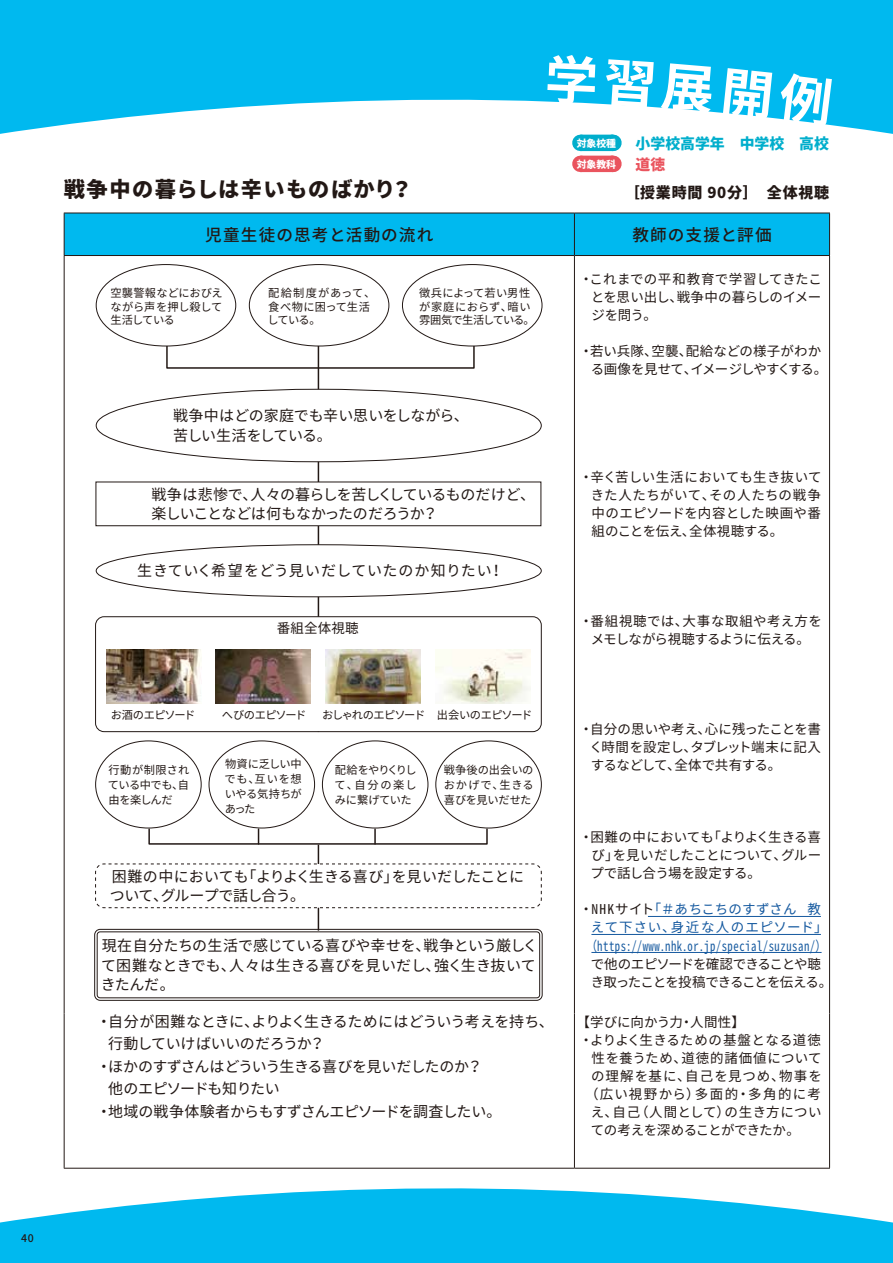
<style>
.page{position:relative;width:893px;height:1263px;background:#00b9ef}
.page>*{position:absolute;margin:0;border:0;box-sizing:border-box;transform-origin:0 0}
.t1{font:900 21.3px "Noto Sans CJ Kjp";letter-spacing:.06em;color:#221815}
.t2{font:500 16.65px "Noto Sans CJ Kjp";letter-spacing:.06em;color:#221815}
.t3{font:15px/19.5px "Noto Sans Mono CJ Kjp";letter-spacing:-.02em;color:#221815}
.t4{font:15px "Noto Sans Mono CJ Kjp";letter-spacing:.04em;color:#221815}
.t5{font:900 15px "Noto Sans CJ Kjp";letter-spacing:.05em;color:#221815}
.t6{font:900 14.85px "Noto Sans CJ Kjp";color:#00aecc}
.t7{font:13.5px/18px "Noto Sans Mono CJ Kjp";letter-spacing:-.005em;color:#221815;text-align:justify}
.t8{font:13.5px "Noto Sans Mono CJ Kjp";letter-spacing:.05em;color:#15599f;scale:.79 1}
.t9{font:13.5px/18px "Noto Sans Mono CJ Kjp";letter-spacing:-.07em;color:#221815}
.t10{font:13.5px "Noto Sans Mono CJ Kjp";letter-spacing:.02em;color:#15599f}
.t11{font:13.5px "Noto Sans Mono CJ Kjp";letter-spacing:.02em;color:#221815}
.t12{font:13.5px "Noto Sans Mono CJ Kjp";letter-spacing:.03em;color:#221815}
.t13{font:13.5px "Noto Sans Mono CJ Kjp";letter-spacing:.08em;color:#15599f}
.t14{font:13.5px "Noto Sans Mono CJ Kjp";letter-spacing:.055em;color:#221815}
.t15{font:13.5px "Noto Sans Mono CJ Kjp";letter-spacing:.075em;color:#221815}
.t16{font:13.5px "Noto Sans Mono CJ Kjp";letter-spacing:.1em;color:#221815}
.t17{font:13.5px "Noto Sans Mono CJ Kjp";letter-spacing:-.04em;color:#221815}
.t18{font:11.25px/15px "Noto Sans Mono CJ Kjp";letter-spacing:-.02em;color:#221815;text-align:justify}
.t19{font:11.25px/13.5px "Noto Sans Mono CJ Kjp";letter-spacing:.025em;color:#221815}
.t20{font:11.25px "Noto Sans Mono CJ Kjp";letter-spacing:-.1em;color:#221815}
.t21{font:11.25px "Noto Sans Mono CJ Kjp";letter-spacing:-.045em;color:#221815}
.t22{font:11.25px "Noto Sans Mono CJ Kjp";letter-spacing:-.05em;color:#221815}
.t23{font:500 10.5px "Noto Sans CJ Kjp";color:#221815}
.t24{font:900 9.9px "Noto Sans CJ Kjp";color:#fff}
.s1{font-size:9.9px;color:#fff}
.s2{font-size:14.85px;color:#ea545e}
.s3{color:#221815}
</style>
<div class="page">
<div style="left:0;top:92px;width:893px;height:1131px;background:#fff"></div>
<svg style="left:547px;top:55px;width:48px;height:50px"></svg>
<svg style="left:606px;top:59px;width:48px;height:50px"></svg>
<svg style="left:661px;top:63px;width:50px;height:51px"></svg>
<svg style="left:723px;top:68px;width:49px;height:51px"></svg>
<svg style="left:781px;top:73px;width:51px;height:54px"></svg>
<svg style="left:65px;top:214px;width:764px;height:41px"></svg>
<hr style="left:64px;top:213px;width:510px;height:1px;background:#221815">
<hr style="left:64px;top:213px;width:1px;height:42px;background:#221815">
<hr style="left:574px;top:213px;width:256px;height:1px;background:#221815">
<hr style="left:574px;top:213px;width:1px;height:42px;background:#221815">
<hr style="left:829px;top:213px;width:1px;height:42px;background:#221815">
<hr style="left:64px;top:255px;width:510px;height:1px;background:#221815">
<hr style="left:574px;top:255px;width:256px;height:1px;background:#221815">
<hr style="left:574px;top:256px;width:1px;height:757px;background:#221815">
<hr style="left:574px;top:1013px;width:1px;height:155px;background:#221815">
<hr style="left:64px;top:256px;width:1px;height:757px;background:#221815">
<hr style="left:829px;top:256px;width:1px;height:757px;background:#221815">
<hr style="left:64px;top:1013px;width:1px;height:155px;background:#221815">
<hr style="left:829px;top:1013px;width:1px;height:155px;background:#221815">
<hr style="left:64px;top:1168px;width:510px;height:1px;background:#221815">
<hr style="left:574px;top:1168px;width:256px;height:1px;background:#221815">
<hr style="left:648px;top:916px;width:173px;height:1px;background:#15599f">
<hr style="left:591px;top:934px;width:230px;height:1px;background:#15599f">
<hr style="left:591px;top:952px;width:231px;height:1px;background:#15599f">
<hr style="left:318px;top:331px;width:1px;height:401px;background:#221815">
<hr style="left:318px;top:845px;width:1px;height:107px;background:#221815">
<div style="left:166px;top:340px;width:309px;height:29px;border:2px solid #221815"></div>
<div style="left:148px;top:828px;width:340px;height:17px;border:2px solid #221815"></div>
<div style="left:580px;top:135px;width:32px;height:16px;background:#00aecc"></div>
<div style="left:580px;top:156px;width:32px;height:16px;background:#ea545e"></div>
<svg style="left:596px;top:135px;width:17px;height:37px"></svg>
<div style="left:96px;top:930px;width:445px;height:69px;background:#fff;border-radius:4px"></div>
<div style="left:94px;top:929px;width:448px;height:71px;border:1px solid #221815;border-radius:6px"></div>
<div style="left:97px;top:931px;width:443px;height:67px;border:1px solid #221815;border-radius:3px"></div>
<div style="left:96px;top:482px;width:445px;height:44px;background:#fff"></div>
<div style="left:96px;top:482px;width:445px;height:44px;border:1px solid #221815"></div>
<div style="left:96px;top:389px;width:445px;height:73px;background:#fff;border-radius:50%"></div>
<div style="left:96px;top:545px;width:445px;height:52px;background:#fff;border-radius:50%"></div>
<div style="left:96px;top:544px;width:446px;height:53px;border:1px solid #221815;border-radius:50%"></div>
<div style="left:96px;top:265px;width:140px;height:81px;background:#fff;border-radius:50%"></div>
<div style="left:249px;top:265px;width:140px;height:81px;background:#fff;border-radius:50%"></div>
<div style="left:402px;top:265px;width:140px;height:81px;background:#fff;border-radius:50%"></div>
<div style="left:96px;top:741px;width:105px;height:87px;background:#fff;border-radius:50%"></div>
<div style="left:322px;top:741px;width:106px;height:87px;background:#fff;border-radius:50%"></div>
<svg style="left:258px;top:829px;width:1px;height:15px"></svg>
<svg style="left:374px;top:829px;width:2px;height:15px"></svg>
<div style="left:96px;top:617px;width:445px;height:115px;background:#fff;border-radius:9px"></div>
<div style="left:95px;top:616px;width:447px;height:116px;border:1px solid #221815;border-radius:9px"></div>
<img style="left:435px;top:650px;width:95px;height:53px">
<img style="left:216px;top:650px;width:95px;height:53px">
<img style="left:326px;top:650px;width:95px;height:53px">
<img style="left:106px;top:650px;width:95px;height:53px">
<div style="left:209px;top:741px;width:106px;height:87px;background:#fff;border-radius:50%"></div>
<div style="left:436px;top:741px;width:105px;height:87px;background:#fff;border-radius:50%"></div>
<div style="left:95px;top:863px;width:447px;height:45px;background:#fff"></div>
<h1 class="t1" style="left:64px;top:178px;width:350px">戦争中の暮らしは辛いものばかり？</h1>
<p class="t6" style="left:577px;top:135px;width:254px"><span class="s1">対象校種</span> 　小学校高学年　中学校　高校</p>
<p class="t24" style="left:577px;top:159px;width:90px">対象教科 <span class="s2">　道徳</span></p>
<p class="t5" style="left:625px;top:184px;width:206px">［授業時間 90分］　全体視聴</p>
<p class="t2" style="left:205px;top:225px;width:230px">児童生徒の思考と活動の流れ</p>
<p class="t2" style="left:632px;top:225px;width:141px">教師の支援と評価</p>
<p class="t7" style="left:591px;top:271px;width:232px;text-indent:-11px">・これまでの平和教育で学習してきたことを思い出し、戦争中の暮らしのイメージを問う。</p>
<p class="t7" style="left:591px;top:343px;width:238px;text-indent:-11px">・若い兵隊、空襲、配給などの様子がわかる画像を見せて、イメージしやすくする。</p>
<p class="t18" style="left:110px;top:287px;width:114px;line-height:13.5px">空襲警報などにおびえながら声を押し殺して生活している</p>
<p class="t19" style="left:267px;top:287px;width:110px">配給制度があって、食べ物に困って生活している。</p>
<p class="t18" style="left:419px;top:287px;width:117px;line-height:13.5px;text-align:left">徴兵によって若い男性が家庭におらず、暗い雰囲気で生活している。</p>
<p class="t3" style="left:173px;top:406px;width:297px">戦争中はどの家庭でも辛い思いをしながら、苦しい生活をしている。</p>
<p class="t3" style="left:152px;top:485px;width:385px">戦争は悲惨で、人々の暮らしを苦しくしているものだけど、楽しいことなどは何もなかったのだろうか？</p>
<p class="t4" style="left:137px;top:562px;width:368px">生きていく希望をどう見いだしていたのか知りたい！</p>
<p class="t7" style="left:277px;top:619px;width:83px">番組全体視聴</p>
<p class="t21" style="left:111px;top:708px;width:86px">お酒のエピソード</p>
<p class="t22" style="left:222px;top:708px;width:86px">へびのエピソード</p>
<p class="t20" style="left:322px;top:708px;width:212px">おしゃれのエピソード 出会いのエピソード</p>
<p class="t18" style="left:225px;top:756px;width:79px">物資に乏しい中でも、互いを想いやる気持ちがあった</p>
<p class="t18" style="left:444px;top:762px;width:92px">戦争後の出会いのおかげで、生きる喜びを見いだせた</p>
<p class="t18" style="left:108px;top:762px;width:83px">行動が制限されている中でも、自由を楽しんだ</p>
<p class="t18" style="left:334px;top:762px;width:84px">配給をやりくりして、自分の楽しみに繋げていた</p>
<p class="t3" style="left:110px;top:867px;width:416px">困難の中においても「よりよく生きる喜び」を見いだしたことについて、グループで話し合う。</p>
<p class="t3" style="left:101px;top:936px;width:438px">現在自分たちの生活で感じている喜びや幸せを、戦争という厳しくて困難なときでも、人々は生きる喜びを見いだし、強く生き抜いてきたんだ。</p>
<p class="t3" style="left:96px;top:1012px;width:459px">・自分が困難なときに、よりよく生きるためにはどういう考えを持ち、</p>
<p class="t3" style="left:108px;top:1034px;width:218px">行動していけばいいのだろうか？</p>
<p class="t3" style="left:96px;top:1057px;width:387px">・ほかのすずさんはどういう生きる喜びを見いだしたのか？</p>
<p class="t3" style="left:108px;top:1079px;width:173px">他のエピソードも知りたい</p>
<p class="t3" style="left:96px;top:1102px;width:406px">・地域の戦争体験者からもすずさんエピソードを調査したい。</p>
<p class="t7" style="left:591px;top:469px;width:232px;text-indent:-11px">・辛く苦しい生活においても生き抜いてきた人たちがいて、その人たちの戦争中のエピソードを内容とした映画や番組のことを伝え、全体視聴する。</p>
<p class="t7" style="left:580px;top:613px;width:244px;text-align:center">・番組視聴では、大事な取組や考え方をメモしながら視聴するように伝える。</p>
<p class="t7" style="left:590px;top:721px;width:233px;text-indent:-10px">・自分の思いや考え、心に残ったことを書く時間を設定し、タブレット端末に記入するなどして、全体で共有する。</p>
<p class="t7" style="left:591px;top:829px;width:232px;text-indent:-11px">・困難の中においても「よりよく生きる喜び」を見いだしたことについて、グループで話し合う場を設定する。</p>
<p class="t10" style="left:580px;top:902px;width:243px"><span class="s3">・NHKサイト</span>「＃あちこちのすずさん 教</p>
<p class="t13" style="left:591px;top:920px;width:238px">えて下さい、身近な人のエピソード」</p>
<p class="t8" style="left:586px;top:938px;width:305px">（https://www.nhk.or.jp/special/suzusan/）</p>
<p class="t9" style="left:591px;top:955px;width:243px">で他のエピソードを確認できることや聴き取ったことを投稿できることを伝える。</p>
<p class="t7" style="left:576px;top:1014px;width:170px">【学びに向かう力・人間性】</p>
<p class="t11" style="left:580px;top:1033px;width:243px">・よりよく生きるための基盤となる道徳</p>
<p class="t14" style="left:591px;top:1051px;width:232px">性を養うため、道徳的諸価値について</p>
<p class="t15" style="left:591px;top:1069px;width:232px">の理解を基に、自己を見つめ、物事を</p>
<p class="t16" style="left:585px;top:1087px;width:237px">（広い視野から）多面的・多角的に考</p>
<p class="t12" style="left:591px;top:1105px;width:232px">え、自己（人間として）の生き方につい</p>
<p class="t17" style="left:591px;top:1123px;width:210px">ての考えを深めることができたか。</p>
<p class="t23" style="left:21px;top:1232px;width:14px">40</p>
</div>
